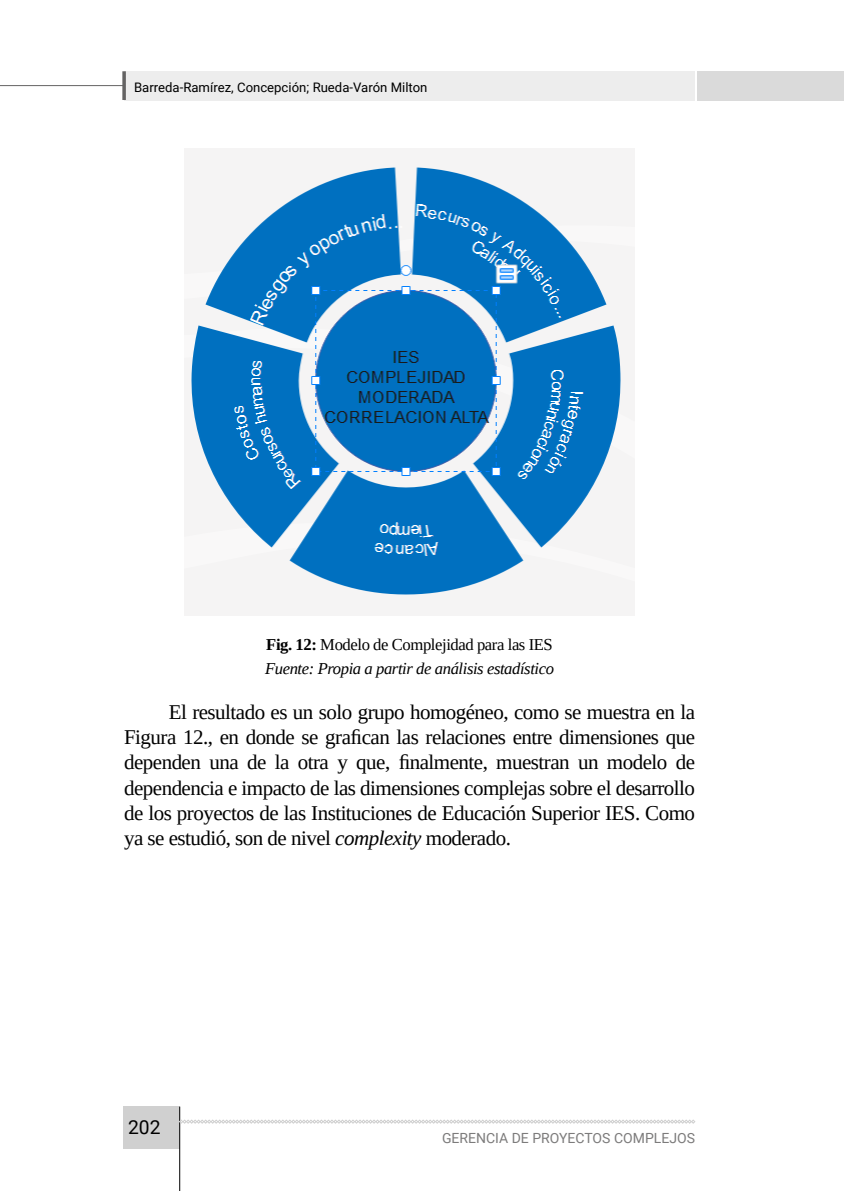
<style>
.page{position:relative;width:844px;height:1191px;background:#fff}
.page>*{position:absolute;margin:0;border:0;box-sizing:border-box;transform-origin:0 0}
.t1{font:21px/25.2px "Liberation Serif";letter-spacing:-.025em;color:#000;text-align:justify}
.t2{font:19.25px "Roboto";color:#000}
.t3{font:italic 16.62px/24.2px "Liberation Serif";letter-spacing:-.025em;color:#000}
.t4{font:14px "Roboto";color:#7c7b7b}
.t5{font:13.12px "Roboto";color:#000}
.s1{font-weight:700;font-style:normal}
.s2{font-style:normal}
.s3{font-style:italic}
</style>
<div class="page">
<div style="left:123px;top:1106px;width:57px;height:43px;background:#d0d0d0"></div>
<hr style="left:179px;top:1106px;width:1px;height:85px;background:#000">
<svg style="left:179px;top:1119px;width:516px;height:4px"></svg>
<hr style="left:0;top:85px;width:123px;height:1px;background:#646363">
<div style="left:696px;top:71px;width:147px;height:29px;background:#dadada"></div>
<div style="left:124px;top:71px;width:570px;height:29px;background:#ededed"></div>
<svg style="left:122px;top:71px;width:4px;height:29px"></svg>
<img style="left:185px;top:149px;width:449px;height:467px">
<p class="t5" style="left:134px;top:79px;width:295px">Barreda-Ramírez, Concepción; Rueda-Varón Milton</p>
<p class="t3" style="left:265px;top:632px;width:290px"><span class="s1">Fig. 12:</span> <span class="s2">Modelo de Complejidad para las IES<br></span>Fuente: Propia a partir de análisis estadístico</p>
<p class="t1" style="left:124px;top:699px;width:572px;text-indent:45px">El resultado es un solo grupo homogéneo, como se muestra en la Figura 12., en donde se grafican las relaciones entre dimensiones que dependen una de la otra y que, finalmente, muestran un modelo de dependencia e impacto de las dimensiones complejas sobre el desarrollo de los proyectos de las Instituciones de Educación Superior IES. Como ya se estudió, son de nivel <span class="s3">complexity</span> moderado.</p>
<p class="t2" style="left:128px;top:1114px;width:34px">202</p>
<p class="t4" style="left:442px;top:1127px;width:254px">GERENCIA DE PROYECTOS COMPLEJOS</p>
</div>
